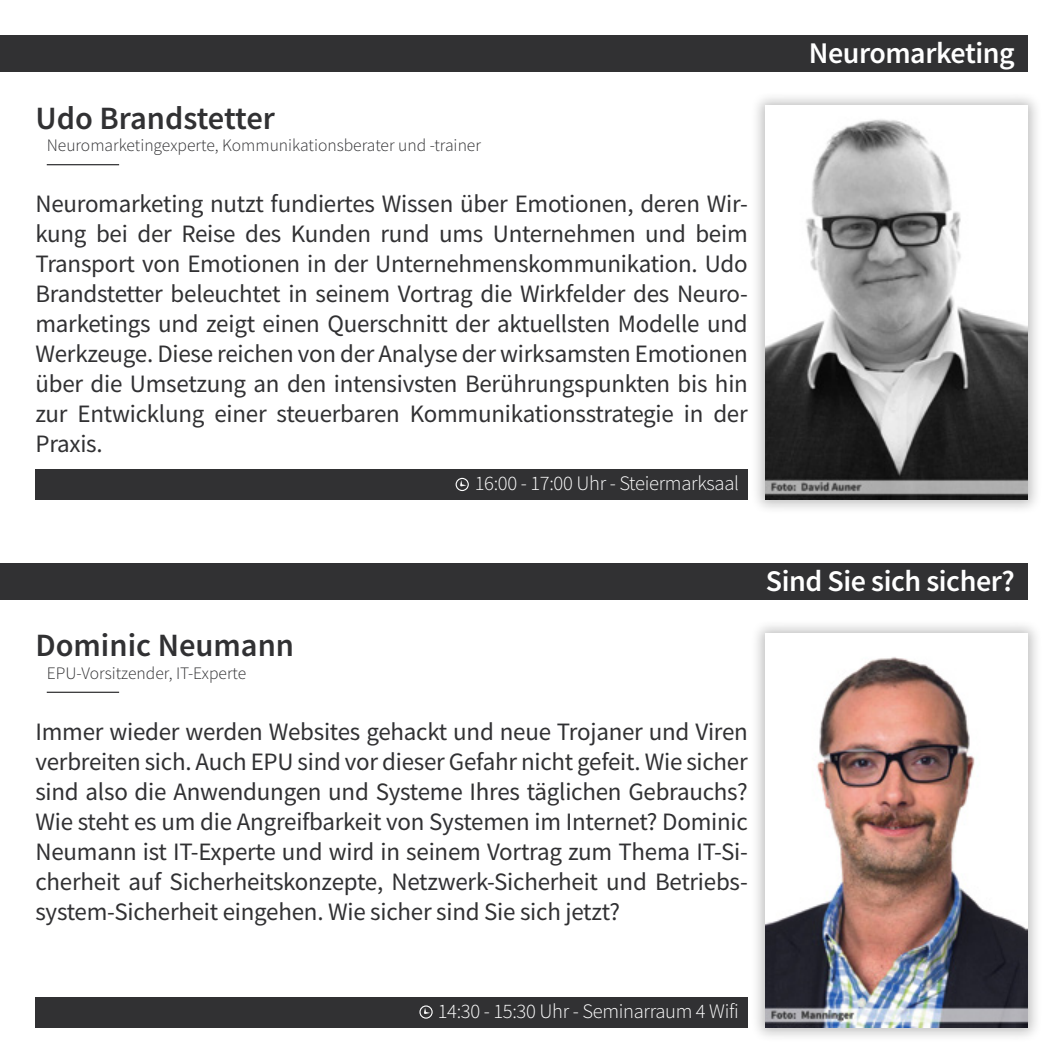
<style>
.page{position:relative;width:1063px;height:1063px;background:#fff}
.page>*{position:absolute;margin:0;border:0;box-sizing:border-box;transform-origin:0 0}
.t1{font:600 32.5px "Source Sans Pro";color:#313133}
.t2{font:600 30px "Source Sans Pro";letter-spacing:-.015em;color:#fff}
.t3{font:25px/30px "Source Sans Pro";letter-spacing:-.01em;color:#313133;text-align:justify}
.t4{font:300 20.5px "Source Sans Pro";letter-spacing:-.015em;color:#fff}
.t5{font:300 17.5px "Source Sans Pro";color:#313133}
</style>
<div class="page">
<div style="left:0;top:35px;width:1028px;height:37px;background:#313133"></div>
<div style="left:0;top:563px;width:1028px;height:37px;background:#313133"></div>
<hr style="left:47px;top:164px;width:72px;height:1px;background:#313133">
<hr style="left:47px;top:692px;width:72px;height:1px;background:#313133">
<div style="left:35px;top:469px;width:713px;height:31px;background:#313133"></div>
<div style="left:35px;top:997px;width:713px;height:30px;background:#313133"></div>
<svg style="left:456px;top:478px;width:13px;height:13px"></svg>
<svg style="left:419px;top:1005px;width:14px;height:14px"></svg>
<div style="left:750px;top:90px;width:293px;height:425px;background:#000;opacity:.25"></div>
<img style="left:765px;top:105px;width:263px;height:395px">
<div style="left:750px;top:618px;width:293px;height:425px;background:#000;opacity:.25"></div>
<img style="left:765px;top:633px;width:263px;height:395px">
<h1 class="t1" style="left:35px;top:96px;width:241px">Udo Brandstetter</h1>
<p class="t5" style="left:47px;top:135px;width:436px">Neuromarketingexperte, Kommunikationsberater und -trainer</p>
<p class="t3" style="left:35px;top:189px;width:714px">Neuromarketing nutzt fundiertes Wissen über Emotionen, deren Wir&shy;kung bei der Reise des Kunden rund ums Unternehmen und beim Transport von Emotionen in der Unternehmenskommunikation. Udo Brandstetter beleuchtet in seinem Vortrag die Wirkfelder des Neuro&shy;marketings und zeigt einen Querschnitt der aktuellsten Modelle und Werkzeuge. Diese reichen von der Analyse der wirksamsten Emotionen über die Umsetzung an den intensivsten Berührungspunkten bis hin zur Entwicklung einer steuerbaren Kommunikationsstrategie in der Praxis.</p>
<p class="t4" style="left:475px;top:471px;width:266px">16:00 - 17:00 Uhr - Steiermarksaal</p>
<p class="t2" style="left:809px;top:34px;width:208px">Neuromarketing</p>
<h1 class="t1" style="left:35px;top:624px;width:260px">Dominic Neumann</h1>
<p class="t5" style="left:47px;top:662px;width:201px">EPU-Vorsitzender, IT-Experte</p>
<p class="t3" style="left:35px;top:717px;width:714px">Immer wieder werden Websites gehackt und neue Trojaner und Viren verbreiten sich. Auch EPU sind vor dieser Gefahr nicht gefeit. Wie sicher sind also die Anwendungen und Systeme Ihres täglichen Gebrauchs?<br>Wie steht es um die Angreifbarkeit von Systemen im Internet? Dominic Neumann ist IT-Experte und wird in seinem Vortrag zum Thema IT-Si&shy;cherheit auf Sicherheitskonzepte, Netzwerk-Sicherheit und Betriebs&shy;system-Sicherheit eingehen. Wie sicher sind Sie sich jetzt?</p>
<p class="t2" style="left:766px;top:561px;width:250px">Sind Sie sich sicher?</p>
<p class="t4" style="left:438px;top:999px;width:303px">14:30 - 15:30 Uhr - Seminarraum 4 Wifi</p>
</div>
